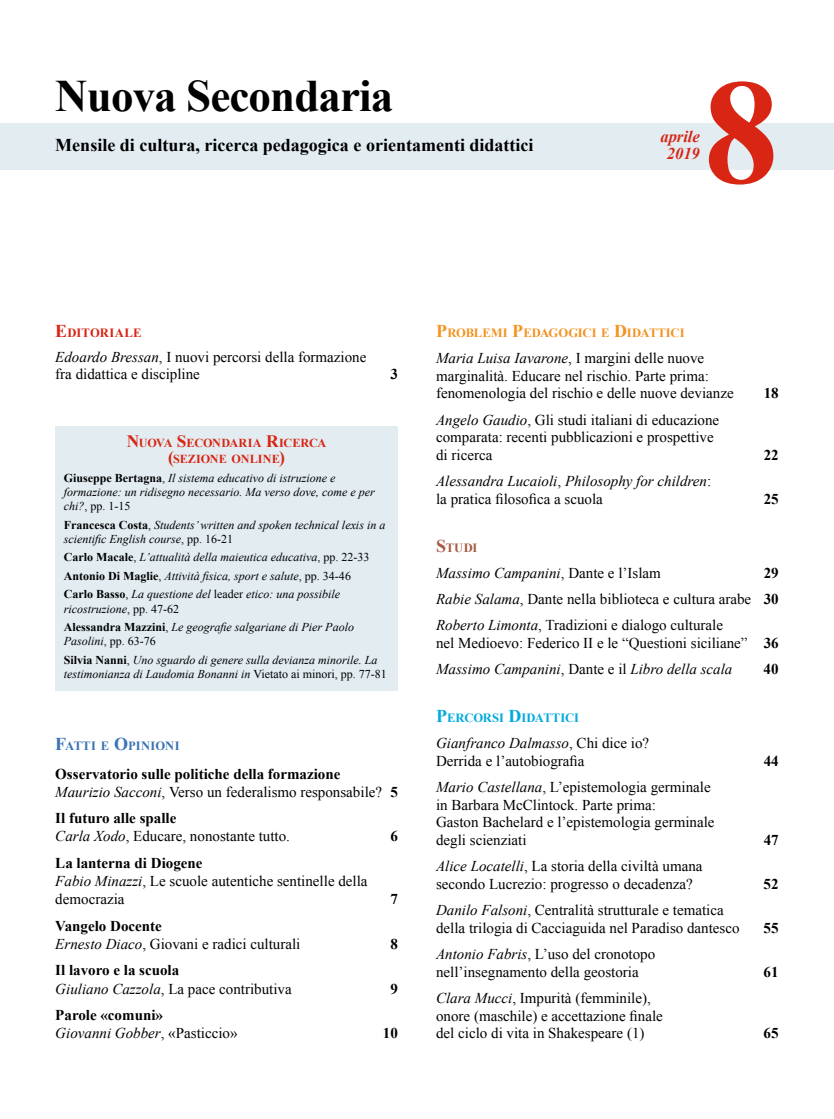
<style>
.page{position:relative;width:834px;height:1119px;background:#fff}
.page>*{position:absolute;margin:0;border:0;box-sizing:border-box;transform-origin:0 0}
.t1{font:700 150px "Times New Roman";color:#d82514}
.t2{font:700 45px "Times New Roman";letter-spacing:-.02em;color:#000}
.t3{font:700 18px "Times New Roman";color:#000}
.t4{font:italic 700 16.5px/16.5px "Times New Roman";color:#d82514;text-align:center}
.t5{font:15px/17.7px "Times New Roman";color:#000}
.t6{font:700 15px/18.1px "Times New Roman";color:#000}
.t7{font:italic 15px/17.7px "Times New Roman";color:#000}
.t8{font:700 12.6px "Times New Roman";letter-spacing:-.01em;color:#f39322}
.t9{font:700 12.6px "Times New Roman";letter-spacing:-.015em;color:#00aade}
.t10{font:700 12.6px "Times New Roman";letter-spacing:.005em;color:#3a73b4}
.t11{font:700 12.6px "Times New Roman";letter-spacing:.02em;color:#d82514}
.t12{font:700 12.6px "Times New Roman";color:#a65c45}
.t13{font:700 12.15px/16.5px "Times New Roman";letter-spacing:-.015em;color:#d82514;text-align:center}
.t14{font:italic 12px/18.5px "Times New Roman";color:#000}
.s1{font-size:18px}
.s2{font-style:italic}
.s3{font-size:17.4px}
.s4{font-weight:700;font-style:normal}
.s5{font-style:normal}
.s6{font-weight:400;font-style:italic}
.s7{font-weight:400}
.s8{font-weight:700}
</style>
<div class="page">
<div style="left:0;top:123px;width:833px;height:47px;background:#e2ecf1"></div>
<div style="left:55px;top:426px;width:343px;height:265px;background:#e2ecf1"></div>
<h2 class="t2" style="left:55px;top:65px;width:339px">Nuova Secondaria</h2>
<p class="t3" style="left:55px;top:133px;width:479px">Mensile di cultura, ricerca pedagogica e orientamenti didattici</p>
<p class="t4" style="left:660px;top:128px;width:41px">aprile<br>2019</p>
<h1 class="t1" style="left:703px;top:28px;width:77px">8</h1>
<p class="t11" style="left:55px;top:323px;width:87px"><span class="s1">E</span>DITORIALE</p>
<p class="t5" style="left:55px;top:348px;width:312px;line-height:17px"><span class="s2">Edoardo Bressan</span>, I nuovi percorsi della formazione fra didattica e discipline</p>
<p class="t6" style="left:390px;top:364px;width:9px">3</p>
<p class="t13" style="left:127px;top:434px;width:201px"><span class="s3">N</span>UOVA <span class="s3">S</span>ECONDARIA <span class="s3">R</span>ICERCA <span class="s3">(</span>SEZIONE ONLINE<span class="s3">)</span></p>
<p class="t14" style="left:64px;top:470px;width:312px;line-height:14.2px"><span class="s4">Giuseppe Bertagna</span><span class="s5">,</span> Il sistema educativo di istruzione e formazione: un ridisegno necessario. Ma verso dove, come e per chi?<span class="s5">, pp. 1-15</span></p>
<p class="t14" style="left:64px;top:517px;width:323px;line-height:14.2px"><span class="s4">Francesca Costa</span><span class="s5">,</span> Students’ written and spoken technical lexis in a scientific English course<span class="s5">, pp. 16-21</span></p>
<p class="t14" style="left:64px;top:547px;width:307px"><span class="s4">Carlo Macale</span><span class="s5">,</span> L’attualità della maieutica educativa<span class="s5">, pp. 22-33<br></span><span class="s4">Antonio Di Maglie</span><span class="s5">,</span> Attività fisica, sport e salute<span class="s5">, pp. 34-46<br></span><span class="s4">Carlo Basso</span><span class="s5">,</span> La questione del <span class="s5">leader</span> etico: una possibile</p>
<p class="t14" style="left:64px;top:599px;width:291px">ricostruzione<span class="s5">, pp. 47-62<br></span><span class="s4">Alessandra Mazzini</span><span class="s5">,</span> Le geografie salgariane di Pier Paolo</p>
<p class="t14" style="left:64px;top:631px;width:315px">Pasolini<span class="s5">, pp. 63-76<br></span><span class="s4">Silvia Nanni</span><span class="s5">,</span> Uno sguardo di genere sulla devianza minorile. La</p>
<p class="t14" style="left:64px;top:664px;width:324px">testimonianza di Laudomia Bonanni in <span class="s5">Vietato ai minori, pp. 77-81</span></p>
<p class="t10" style="left:55px;top:737px;width:126px"><span class="s1">F</span>ATTI E <span class="s1">O</span>PINIONI</p>
<p class="t6" style="left:55px;top:764px;width:344px">Osservatorio sulle politiche della formazione<br><span class="s6">Maurizio Sacconi</span><span class="s7">, Verso un federalismo responsabile?</span> 5</p>
<p class="t5" style="left:55px;top:809px;width:236px"><span class="s8">Il futuro alle spalle<br></span><span class="s2">Carla Xodo</span>, Educare, nonostante tutto.</p>
<p class="t6" style="left:390px;top:826px;width:9px">6</p>
<p class="t5" style="left:55px;top:853px;width:314px;line-height:18.1px"><span class="s8">La lanterna di Diogene<br></span><span class="s2">Fabio Minazzi</span>, Le scuole autentiche sentinelle della democrazia</p>
<p class="t5" style="left:55px;top:916px;width:246px"><span class="s8">Vangelo Docente<br></span><span class="s2">Ernesto Diaco</span>, Giovani e radici culturali</p>
<p class="t5" style="left:55px;top:961px;width:238px;line-height:18.1px"><span class="s8">Il lavoro e la scuola<br></span><span class="s2">Giuliano Cazzola</span>, La pace contributiva</p>
<p class="t6" style="left:55px;top:1005px;width:184px">Parole «comuni»<br><span class="s6">Giovanni Gobber</span><span class="s7">, «Pasticcio»</span></p>
<p class="t6" style="left:390px;top:889px;width:9px">7</p>
<p class="t6" style="left:390px;top:934px;width:9px">8</p>
<p class="t6" style="left:390px;top:978px;width:9px">9</p>
<p class="t6" style="left:383px;top:1023px;width:17px">10</p>
<p class="t8" style="left:436px;top:324px;width:250px"><span class="s1">P</span>ROBLEMI <span class="s1">P</span>EDAGOGICI E <span class="s1">D</span>IDATTICI</p>
<p class="t5" style="left:436px;top:349px;width:299px"><span class="s2">Maria Luisa Iavarone</span>, I margini delle nuove marginalità. Educare nel rischio. Parte prima: fenomenologia del rischio e delle nuove devianze</p>
<p class="t5" style="left:436px;top:410px;width:284px"><span class="s2">Angelo Gaudio</span>, Gli studi italiani di educazione comparata: recenti pubblicazioni e prospettive di ricerca</p>
<p class="t7" style="left:436px;top:472px;width:276px">Alessandra Lucaioli<span class="s5">,</span> Philosophy for children<span class="s5">: la pratica filosofica a scuola</span></p>
<p class="t6" style="left:763px;top:384px;width:16px">18</p>
<p class="t6" style="left:763px;top:445px;width:16px">22</p>
<p class="t6" style="left:763px;top:489px;width:16px">25</p>
<p class="t12" style="left:436px;top:538px;width:43px"><span class="s1">S</span>TUDI</p>
<p class="t7" style="left:436px;top:563px;width:226px">Massimo Campanini<span class="s5">, Dante e l’Islam</span></p>
<p class="t5" style="left:436px;top:559px;width:344px;line-height:26.1px;text-align:justify;text-indent:327px"><span class="s8">29<br></span><span class="s2">Rabie Salama</span>, Dante nella biblioteca e cultura arabe <span class="s8">30<br></span><span class="s2">Roberto Limonta</span>, Tradizioni e dialogo culturale</p>
<p class="t5" style="left:436px;top:629px;width:344px;line-height:26.1px">nel Medioevo: Federico II e le “Questioni siciliane” <span class="s8">36<br></span><span class="s2">Massimo Campanini</span>, Dante e il <span class="s2">Libro della scala</span></p>
<p class="t6" style="left:763px;top:659px;width:16px">40</p>
<p class="t9" style="left:436px;top:709px;width:144px"><span class="s1">P</span>ERCORSI <span class="s1">D</span>IDATTICI</p>
<p class="t5" style="left:436px;top:734px;width:214px"><span class="s2">Gianfranco Dalmasso</span>, Chi dice io?<br>Derrida e l’autobiografia</p>
<p class="t5" style="left:436px;top:777px;width:280px"><span class="s2">Mario Castellana</span>, L’epistemologia germinale in Barbara McClintock. Parte prima:<br>Gaston Bachelard e l’epistemologia germinale degli scienziati</p>
<p class="t5" style="left:436px;top:857px;width:268px"><span class="s2">Alice Locatelli</span>, La storia della civiltà umana secondo Lucrezio: progresso o decadenza?</p>
<p class="t5" style="left:436px;top:900px;width:305px"><span class="s2">Danilo Falsoni</span>, Centralità strutturale e tematica della trilogia di Cacciaguida nel Paradiso dantesco</p>
<p class="t5" style="left:436px;top:944px;width:221px"><span class="s2">Antonio Fabris</span>, L’uso del cronotopo nell’insegnamento della geostoria</p>
<p class="t5" style="left:436px;top:988px;width:228px"><span class="s2">Clara Mucci</span>, Impurità (femminile), onore (maschile) e accettazione finale del ciclo di vita in Shakespeare (1)</p>
<p class="t6" style="left:763px;top:751px;width:16px">44</p>
<p class="t6" style="left:763px;top:830px;width:16px">47</p>
<p class="t6" style="left:763px;top:874px;width:16px">52</p>
<p class="t6" style="left:763px;top:918px;width:16px">55</p>
<p class="t6" style="left:763px;top:962px;width:16px">61</p>
<p class="t6" style="left:763px;top:1023px;width:16px">65</p>
</div>
